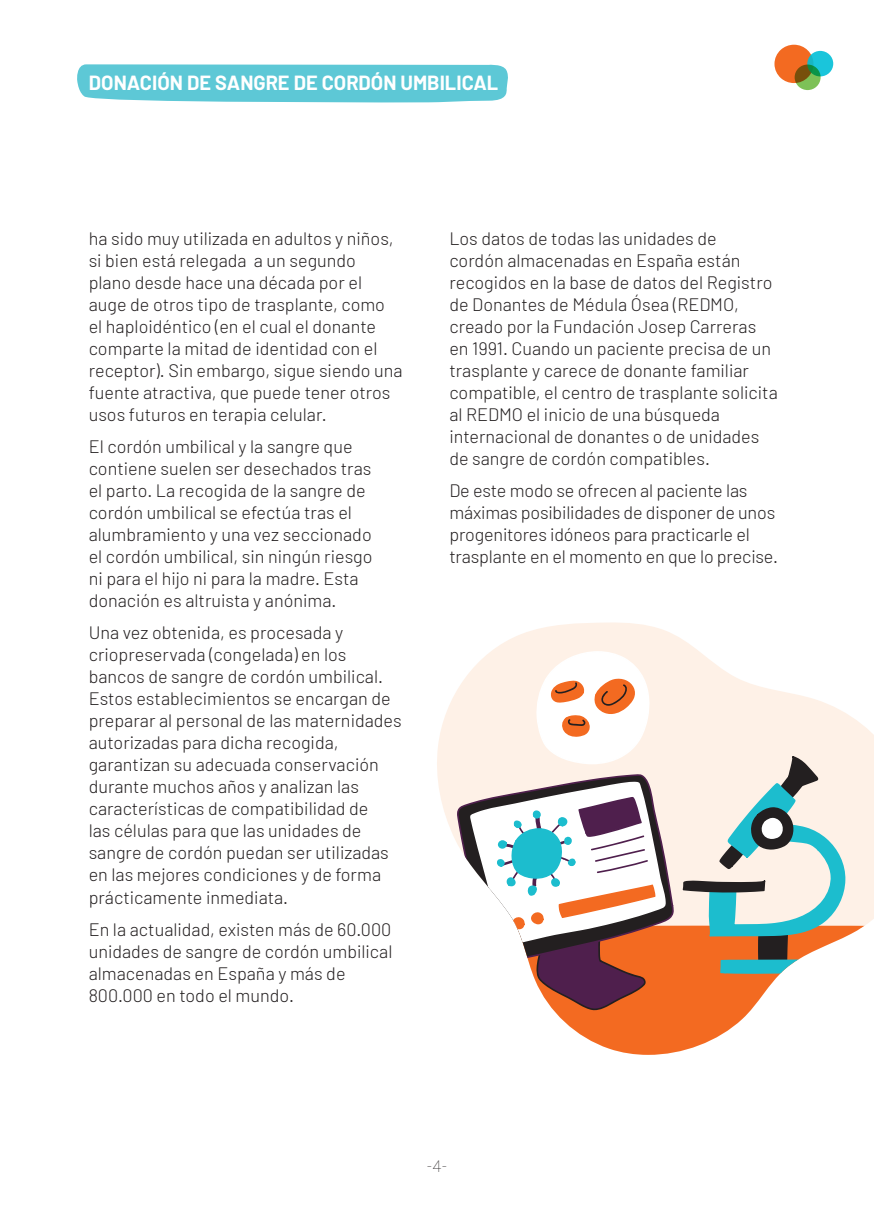
<style>
.page{position:relative;width:874px;height:1225px;background:#fff}
.page>*{position:absolute;margin:0;border:0;box-sizing:border-box;transform-origin:0 0}
.Heading_1_-_left{font:700 20px "Barlow";color:#fff}
.Heading_1_-_left-2{font:300 18px/22px "Barlow";color:#231f20}
.Heading_1_-_left-3{font:100 16px "Roboto";color:#231f20}
</style>
<div class="page">
<svg style="left:437px;top:622px;width:436px;height:301px;fill:#fef1e7"></svg>
<svg style="left:841px;top:693px;width:13px;height:12px"></svg>
<svg style="left:553px;top:923px;width:315px;height:131px"></svg>
<svg style="left:682px;top:755px;width:164px;height:219px;background:#bdc4b9"></svg>
<svg style="left:456px;top:774px;width:217px;height:236px"></svg>
<svg style="left:534px;top:640px;width:116px;height:125px"></svg>
<svg style="left:77px;top:64px;width:431px;height:39px;background:#68cbd8"></svg>
<svg style="left:774px;top:45px;width:58px;height:45px"></svg>
<p class="Heading_1_-_left" style="left:89px;top:70px;width:411px">DONACIÓN DE SANGRE DE CORDÓN UMBILICAL</p>
<p class="Heading_1_-_left-2" style="left:89px;top:227px;width:315px">ha sido muy utilizada en adultos y niños, si bien está relegada a un segundo plano desde hace una década por el auge de otros tipo de trasplante, como el haploidéntico (en el cual el donante comparte la mitad de identidad con el receptor). Sin embargo, sigue siendo una fuente atractiva, que puede tener otros usos futuros en terapia celular.</p>
<p class="Heading_1_-_left-2" style="left:89px;top:435px;width:285px">El cordón umbilical y la sangre que contiene suelen ser desechados tras el parto. La recogida de la sangre de cordón umbilical se efectúa tras el alumbramiento y una vez seccionado el cordón umbilical, sin ningún riesgo ni para el hijo ni para la madre. Esta donación es altruista y anónima.</p>
<p class="Heading_1_-_left-2" style="left:89px;top:621px;width:314px">Una vez obtenida, es procesada y criopreservada (congelada) en los bancos de sangre de cordón umbilical.<br>Estos establecimientos se encargan de preparar al personal de las maternidades autorizadas para dicha recogida, garantizan su adecuada conservación durante muchos años y analizan las características de compatibilidad de<br>las células para que las unidades de sangre de cordón puedan ser utilizadas en las mejores condiciones y de forma prácticamente inmediata.</p>
<p class="Heading_1_-_left-2" style="left:89px;top:917px;width:305px">En la actualidad, existen más de 60.000 unidades de sangre de cordón umbilical almacenadas en España y más de 800.000 en todo el mundo.</p>
<p class="Heading_1_-_left-2" style="left:449px;top:227px;width:330px">Los datos de todas las unidades de<br>cordón almacenadas en España están recogidos en la base de datos del Registro de Donantes de Médula Ósea (REDMO, creado por la Fundación Josep Carreras en 1991. Cuando un paciente precisa de un trasplante y carece de donante familiar compatible, el centro de trasplante solicita al REDMO el inicio de una búsqueda internacional de donantes o de unidades de sangre de cordón compatibles.</p>
<p class="Heading_1_-_left-2" style="left:449px;top:479px;width:330px">De este modo se ofrecen al paciente las máximas posibilidades de disponer de unos progenitores idóneos para practicarle el trasplante en el momento en que lo precise.</p>
<p class="Heading_1_-_left-3" style="left:427px;top:1155px;width:21px">-4-</p>
</div>
